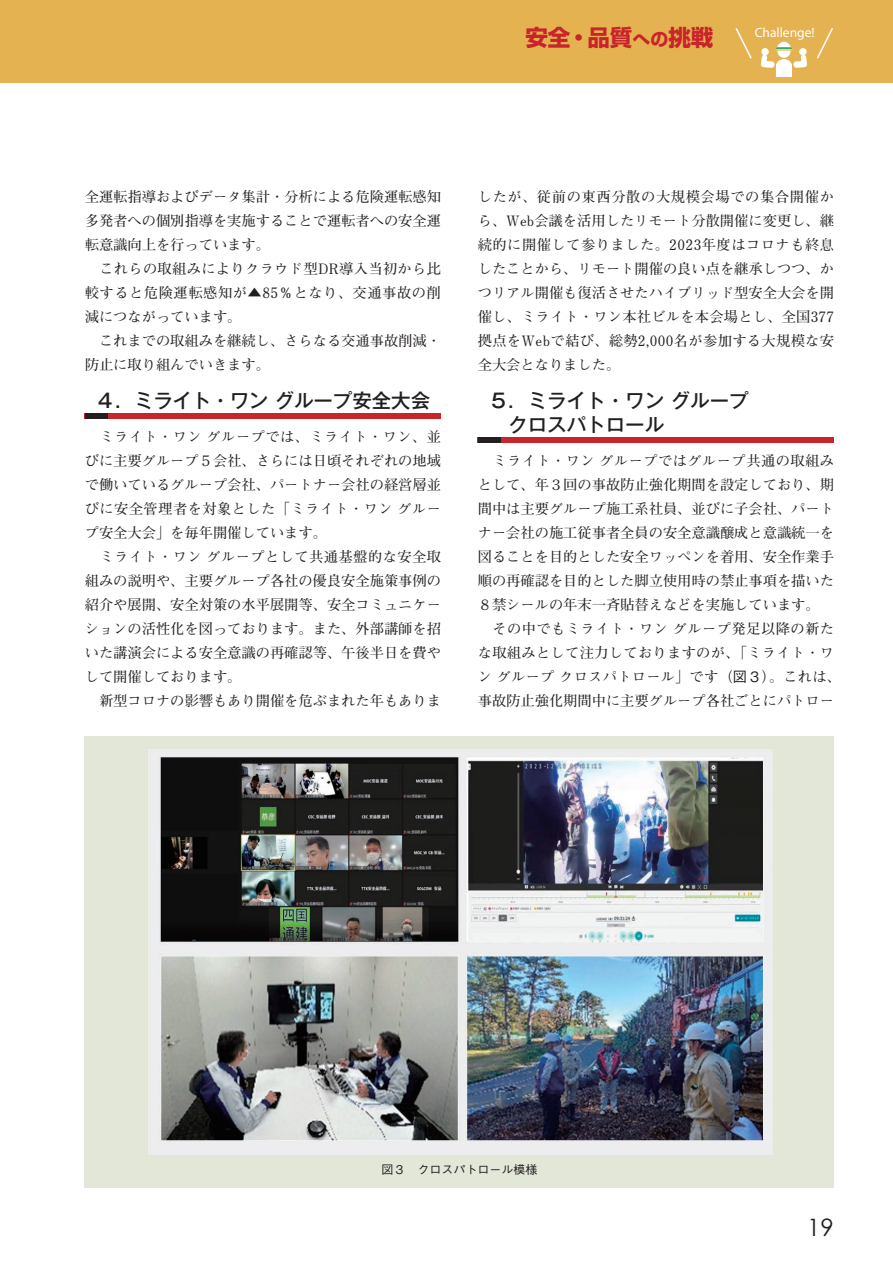
<style>
.page{position:relative;width:893px;height:1263px;background:#fff}
.page>*{position:absolute;margin:0;border:0;box-sizing:border-box;transform-origin:0 0}
.t1{font:24px "Century Gothic";color:#231f20}
.t2{font:700 22.5px "Shin Go Pr 5";color:#c8242b}
.t3{font:500 19.5px/24px "Gothic MB101 Pr 6 N";color:#231f20}
.t4{font:700 14.25px/24px "Futo Min A101 Pr 6 N";color:#231f20}
.t5{font:13.5px "Myriad";color:#fff}
.t6{font:500 12px "Gothic BBB Pr 6 N";color:#231f20}
.s1{font-size:18px}
.s2{font-family:"Gothic BBB Pr 6 N";font-weight:500}
</style>
<div class="page">
<div style="left:0;top:0;width:893px;height:83px;background:#e5b252"></div>
<svg style="left:761px;top:41px;width:46px;height:36px"></svg>
<svg style="left:735px;top:28px;width:17px;height:31px"></svg>
<svg style="left:816px;top:28px;width:17px;height:31px"></svg>
<div style="left:478px;top:438px;width:356px;height:5px;background:#c8242b"></div>
<div style="left:478px;top:438px;width:22px;height:5px;background:#231f20"></div>
<div style="left:85px;top:414px;width:356px;height:5px;background:#c8242b"></div>
<div style="left:85px;top:414px;width:22px;height:5px;background:#231f20"></div>
<div style="left:85px;top:736px;width:749px;height:451px;background:#e3e7d8"></div>
<img style="left:148px;top:750px;width:624px;height:404px">
<h2 class="t2" style="left:525px;top:20px;width:189px">安全・品質<span class="s1">への</span>挑戦</h2>
<p class="t5" style="left:755px;top:26px;width:61px">Challenge!</p>
<p class="t4" style="left:85px;top:184px;width:358px">全運転指導およびデータ集計・分析による危険運転感知多発者への個別指導を実施することで運転者への安全運転意識向上を行っています。<br>　これらの取組みによりクラウド型DR導入当初から比較すると危険運転感知が▲85％となり、交通事故の削減につながっています。<br>　これまでの取組みを継続し、さらなる交通事故削減・防止に取り組んでいきます。</p>
<h3 class="t3" style="left:96px;top:387px;width:336px">４．ミライト・ワン グループ安全大会</h3>
<p class="t4" style="left:85px;top:424px;width:358px">　ミライト・ワン グループでは、ミライト・ワン、並びに主要グループ５会社、さらには日頃それぞれの地域で働いているグループ会社、パートナー会社の経営層並びに安全管理者を対象とした「ミライト・ワン グループ安全大会」を毎年開催しています。<br>　ミライト・ワン グループとして共通基盤的な安全取組みの説明や、主要グループ各社の優良安全施策事例の紹介や展開、安全対策の水平展開等、安全コミュニケーションの活性化を図っております。また、外部講師を招いた講演会による安全意識の再確認等、午後半日を費やして開催しております。<br>　新型コロナの影響もあり開催を危ぶまれた年もありま</p>
<p class="t4" style="left:478px;top:184px;width:358px;text-align:justify">したが、従前の東西分散の大規模会場での集合開催から、Web会議を活用したリモート分散開催に変更し、継続的に開催して参りました。2023年度はコロナも終息したことから、リモート開催の良い点を継承しつつ、かつリアル開催も復活させたハイブリッド型安全大会を開催し、ミライト・ワン本社ビルを本会場とし、全国377拠点をWebで結び、総勢2,000名が参加する大規模な安全大会となりました。</p>
<h3 class="t3" style="left:508px;top:387px;width:261px;text-indent:-20px">５ ．ミライト・ワン グループ　クロスパトロール</h3>
<p class="t4" style="left:478px;top:448px;width:365px">　ミライト・ワン グループではグループ共通の取組みとして、年３回の事故防止強化期間を設定しており、期間中は主要グループ施工系社員、並びに子会社、パートナー会社の施工従事者全員の安全意識醸成と意識統一を図ることを目的とした安全ワッペンを着用、安全作業手順の再確認を目的とした脚立使用時の禁止事項を描いた<br>８禁シールの年末一斉貼替えなどを実施しています。<br>　その中でもミライト・ワン グループ発足以降の新たな取組みとして注力しておりますのが、「ミライト・ワン グループ クロスパトロール」です（<span class="s2">図３</span>）。これは、事故防止強化期間中に主要グループ各社ごとにパトロー</p>
<p class="t6" style="left:381px;top:1160px;width:157px">図３　クロスパトロール模様</p>
<h1 class="t1" style="left:807px;top:1210px;width:28px">19</h1>
</div>
